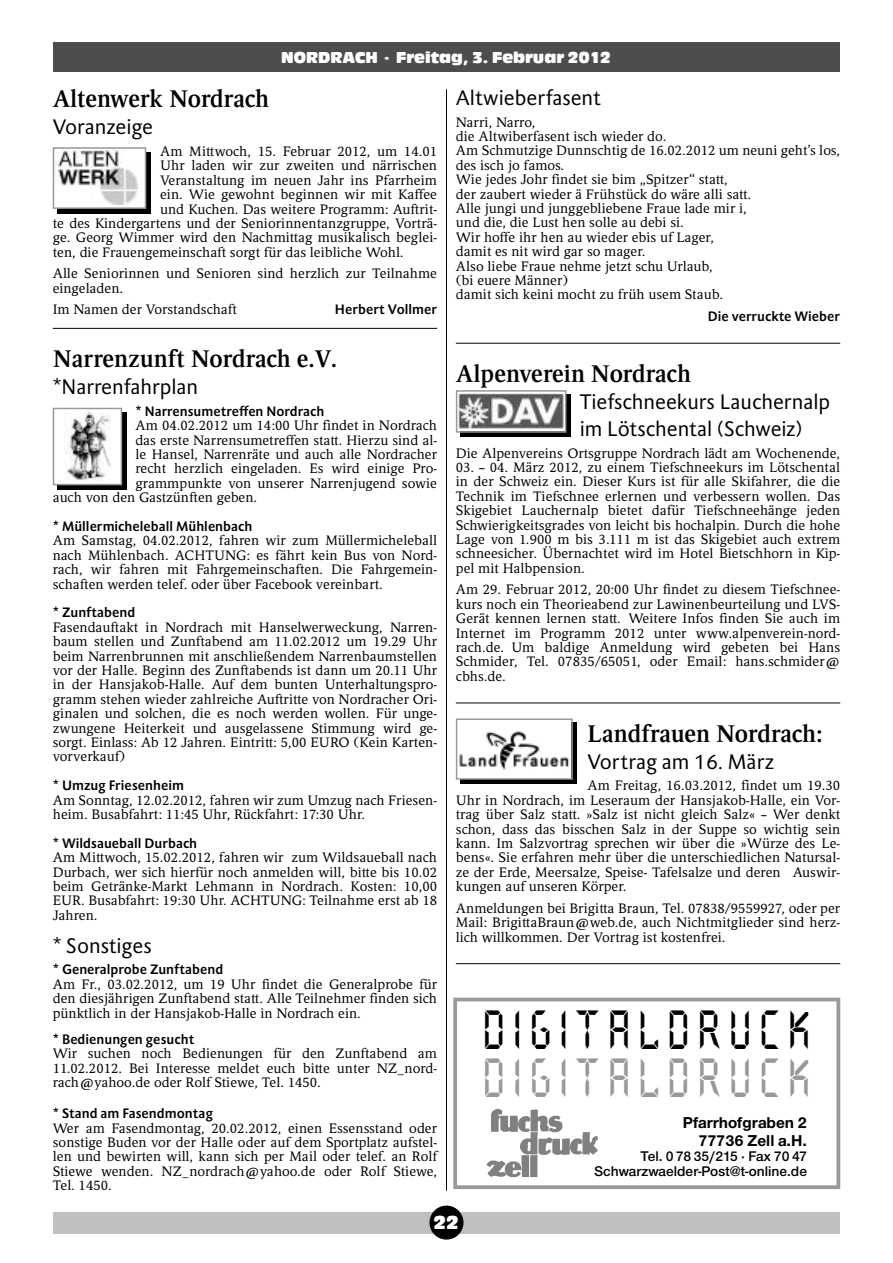
<style>
.page{position:relative;width:893px;height:1263px;background:#fff}
.page>*{position:absolute;margin:0;border:0;box-sizing:border-box;transform-origin:0 0}
.t1{font:57.75px "Quartz Bold D";letter-spacing:.175em;color:#999;scale:.8 1}
.t2{font:57.75px "Quartz Bold D";letter-spacing:.175em;color:#000;scale:.8 1}
.t3{font:700 24px "Schwabo Serif Hl";letter-spacing:-.01em;color:#000}
.t4{font:21px/27px "Schwabo Sans";color:#000}
.t5{font:19.5px "Antique Olive T Compact Ro 1";color:#fff}
.t6{font:16.5px "Antique Olive T Compact Ro 1";color:#fff}
.t7{font:700 16.35px/18.1px "Nimbus Sans Novus T";color:#000;text-align:right}
.t8{font:600 14.55px/14.5px "Nimbus Sans Novus T";color:#000;text-align:right}
.t9{font:13.65px/14.4px "Schwabo Serif";color:#000;text-align:justify}
.t10{font:700 13.65px "Schwabo Sans";color:#000}
</style>
<div class="page">
<div style="left:53px;top:1212px;width:786px;height:21px;background:#bfbfbf"></div>
<div style="left:429px;top:1205px;width:34px;height:34px;background:#000;border-radius:50%"></div>
<div style="left:53px;top:43px;width:786px;height:29px;background:#4d4d4d"></div>
<hr style="left:456px;top:343px;width:384px;height:1px;background:#000">
<hr style="left:456px;top:702px;width:384px;height:1px;background:#000">
<hr style="left:456px;top:963px;width:384px;height:1px;background:#000">
<hr style="left:446px;top:89px;width:1px;height:1102px;background:#000">
<hr style="left:53px;top:328px;width:384px;height:1px;background:#000">
<div style="left:58px;top:152px;width:93px;height:62px;background:#000"></div>
<div style="left:54px;top:149px;width:91px;height:58px;background:#fff"></div>
<img style="left:56px;top:150px;width:82px;height:56px">
<div style="left:53px;top:147px;width:93px;height:62px;border:2px solid #999"></div>
<div style="left:57px;top:412px;width:69px;height:78px;background:linear-gradient(to right,#000,#000)"></div>
<div style="left:54px;top:409px;width:67px;height:75px;background:#fff"></div>
<img style="left:64px;top:412px;width:47px;height:69px">
<div style="left:53px;top:408px;width:69px;height:77px;border:2px solid #999"></div>
<div style="left:460px;top:394px;width:111px;height:43px;background:#000"></div>
<svg style="left:459px;top:393px;width:104px;height:37px"></svg>
<img style="left:459px;top:394px;width:104px;height:34px">
<div style="left:456px;top:390px;width:110px;height:43px;border:2px solid #999"></div>
<div style="left:460px;top:723px;width:117px;height:61px;background:#000"></div>
<div style="left:457px;top:720px;width:114px;height:58px;background:#fff"></div>
<img style="left:459px;top:731px;width:110px;height:39px">
<div style="left:456px;top:718px;width:117px;height:62px;border:2px solid #999"></div>
<div style="left:453px;top:998px;width:387px;height:191px;border:4px solid #999"></div>
<img style="left:486px;top:1108px;width:112px;height:70px">
<p class="t6" style="left:281px;top:47px;width:331px">NORDRACH · Freitag, 3. Februar 2012</p>
<h3 class="t4" style="left:456px;top:87px;width:147px">Altwieberfasent</h3>
<p class="t9" style="left:456px;top:116px;width:386px;text-align:left">Narri, Narro,<br>die Altwiberfasent isch wieder do.<br>Am Schmutzige Dunnschtig de 16.02.2012 um neuni geht’s los, des isch jo famos.<br>Wie jedes Johr findet sie bim „Spitzer“ statt,<br>der zaubert wieder ä Frühstück do wäre alli satt.<br>Alle jungi und junggebliebene Fraue lade mir i,<br>und die, die Lust hen solle au debi si.<br>Wir hoffe ihr hen au wieder ebis uf Lager,<br>damit es nit wird gar so mager.<br>Also liebe Fraue nehme jetzt schu Urlaub,<br>(bi euere Männer)<br>damit sich keini mocht zu früh usem Staub.</p>
<p class="t10" style="left:708px;top:311px;width:134px">Die verruckte Wieber</p>
<h2 class="t3" style="left:53px;top:89px;width:218px">Altenwerk Nordrach</h2>
<h3 class="t4" style="left:53px;top:116px;width:102px">Voranzeige</h3>
<p class="t9" style="left:160px;top:145px;width:279px">Am Mittwoch, 15. Februar 2012, um 14.01</p>
<p class="t9" style="left:160px;top:160px;width:279px">Uhr laden wir zur zweiten und närrischen</p>
<p class="t9" style="left:160px;top:174px;width:279px">Veranstaltung im neuen Jahr ins Pfarrheim</p>
<p class="t9" style="left:160px;top:189px;width:279px">ein. Wie gewohnt beginnen wir mit Kaffee</p>
<p class="t9" style="left:160px;top:203px;width:279px">und Kuchen. Das weitere Programm: Auftrit-</p>
<p class="t9" style="left:53px;top:217px;width:386px">te des Kindergartens und der Seniorinnentanzgruppe, Vorträ-</p>
<p class="t9" style="left:53px;top:232px;width:386px">ge. Georg Wimmer wird den Nachmittag musikalisch beglei-</p>
<p class="t9" style="left:53px;top:246px;width:352px">ten, die Frauengemeinschaft sorgt für das leibliche Wohl.</p>
<p class="t9" style="left:53px;top:268px;width:386px">Alle Seniorinnen und Senioren sind herzlich zur Teilnahme eingeladen.</p>
<p class="t9" style="left:53px;top:304px;width:186px">Im Namen der Vorstandschaft</p>
<p class="t10" style="left:335px;top:304px;width:104px">Herbert Vollmer</p>
<h2 class="t3" style="left:53px;top:349px;width:286px">Narrenzunft Nordrach e.V.</h2>
<h3 class="t4" style="left:53px;top:376px;width:147px">*Narrenfahrplan</h3>
<p class="t10" style="left:135px;top:406px;width:190px">* Narrensumetreffen Nordrach</p>
<p class="t9" style="left:135px;top:420px;width:303px">Am 04.02.2012 um 14:00 Uhr findet in Nordrach</p>
<p class="t9" style="left:135px;top:434px;width:303px">das erste Narrensumetreffen statt. Hierzu sind al-</p>
<p class="t9" style="left:135px;top:448px;width:303px">le Hansel, Narrenräte und auch alle Nordracher</p>
<p class="t9" style="left:135px;top:463px;width:303px">recht herzlich eingeladen. Es wird einige Pro-</p>
<p class="t9" style="left:135px;top:477px;width:303px">grammpunkte von unserer Narrenjugend sowie</p>
<p class="t9" style="left:53px;top:492px;width:206px">auch von den Gastzünften geben.</p>
<p class="t10" style="left:53px;top:521px;width:201px">* Müllermicheleball Mühlenbach</p>
<p class="t9" style="left:53px;top:535px;width:386px">Am Samstag, 04.02.2012, fahren wir zum Müllermicheleball nach Mühlenbach. ACHTUNG: es fährt kein Bus von Nord&shy;rach, wir fahren mit Fahrgemeinschaften. Die Fahrgemein&shy;schaften werden telef. oder über Facebook vereinbart.</p>
<p class="t10" style="left:53px;top:607px;width:84px">* Zunftabend</p>
<p class="t9" style="left:53px;top:621px;width:386px">Fasendauftakt in Nordrach mit Hanselwerweckung, Narren&shy;baum stellen und Zunftabend am 11.02.2012 um 19.29 Uhr beim Narrenbrunnen mit anschließendem Narrenbaumstellen vor der Halle. Beginn des Zunftabends ist dann um 20.11 Uhr in der Hansjakob-Halle. Auf dem bunten Unterhaltungspro&shy;gramm stehen wieder zahlreiche Auftritte von Nordracher Ori&shy;ginalen und solchen, die es noch werden wollen. Für unge&shy;zwungene Heiterkeit und ausgelassene Stimmung wird ge&shy;sorgt. Einlass: Ab 12 Jahren. Eintritt: 5,00 EURO (Kein Karten&shy;vorverkauf)</p>
<p class="t10" style="left:53px;top:780px;width:133px">* Umzug Friesenheim</p>
<p class="t9" style="left:53px;top:794px;width:386px">Am Sonntag, 12.02.2012, fahren wir zum Umzug nach Friesen&shy;heim. Busabfahrt: 11:45 Uhr, Rückfahrt: 17:30 Uhr.</p>
<p class="t10" style="left:53px;top:838px;width:146px">* Wildsaueball Durbach</p>
<p class="t9" style="left:53px;top:852px;width:386px">Am Mittwoch, 15.02.2012, fahren wir zum Wildsaueball nach Durbach, wer sich hierfür noch anmelden will, bitte bis 10.02 beim Getränke-Markt Lehmann in Nordrach. Kosten: 10,00<br>EUR. Busabfahrt: 19:30 Uhr. ACHTUNG: Teilnahme erst ab 18<br>Jahren.</p>
<h3 class="t4" style="left:53px;top:934px;width:101px">* Sonstiges</h3>
<p class="t10" style="left:53px;top:964px;width:172px">* Generalprobe Zunftabend</p>
<p class="t9" style="left:53px;top:978px;width:386px">Am Fr., 03.02.2012, um 19 Uhr findet die Generalprobe für den diesjährigen Zunftabend statt. Alle Teilnehmer finden sich pünktlich in der Hansjakob-Halle in Nordrach ein.</p>
<p class="t10" style="left:53px;top:1034px;width:143px">* Bedienungen gesucht</p>
<p class="t9" style="left:53px;top:1048px;width:386px">Wir suchen noch Bedienungen für den Zunftabend am 11.02.2012. Bei Interesse meldet euch bitte unter NZ_nord&shy;rach@yahoo.de oder Rolf Stiewe, Tel. 1450.</p>
<p class="t10" style="left:53px;top:1108px;width:162px">* Stand am Fasendmontag</p>
<p class="t9" style="left:53px;top:1122px;width:386px">Wer am Fasendmontag, 20.02.2012, einen Essensstand oder sonstige Buden vor der Halle oder auf dem Sportplatz aufstel&shy;len und bewirten will, kann sich per Mail oder telef. an Rolf Stiewe wenden. NZ_nordrach@yahoo.de oder Rolf Stiewe, Tel. 1450.</p>
<p class="t7" style="left:683px;top:1113px;width:126px">Pfarrhofgraben 2<br>77736 Zell a.H.</p>
<h2 class="t3" style="left:456px;top:364px;width:237px">Alpenverein Nordrach</h2>
<h3 class="t4" style="left:580px;top:390px;width:252px">Tiefschneekurs Lauchernalp im Lötschental (Schweiz)</h3>
<p class="t9" style="left:456px;top:447px;width:386px">Die Alpenvereins Ortsgruppe Nordrach lädt am Wochenende,</p>
<p class="t9" style="left:456px;top:461px;width:386px">03. – 04. März 2012, zu einem Tiefschneekurs im Lötschental in der Schweiz ein. Dieser Kurs ist für alle Skifahrer, die die Technik im Tiefschnee erlernen und verbessern wollen. Das Skigebiet Lauchernalp bietet dafür Tiefschneehänge jeden Schwierigkeitsgrades von leicht bis hochalpin. Durch die hohe Lage von 1.900 m bis 3.111 m ist das Skigebiet auch extrem schneesicher. Übernachtet wird im Hotel Bietschhorn in Kip&shy;pel mit Halbpension.</p>
<p class="t9" style="left:456px;top:584px;width:386px">Am 29. Februar 2012, 20:00 Uhr findet zu diesem Tiefschnee&shy;kurs noch ein Theorieabend zur Lawinenbeurteilung und LVS-Gerät kennen lernen statt. Weitere Infos finden Sie auch im Internet im Programm 2012 unter www.alpenverein-nord&shy;rach.de. Um baldige Anmeldung wird gebeten bei Hans Schmider, Tel. 07835/65051, oder Email: hans.schmider@ cbhs.de.</p>
<h2 class="t3" style="left:587px;top:724px;width:237px">Landfrauen Nordrach:</h2>
<h3 class="t4" style="left:587px;top:750px;width:188px">Vortrag am 16. März</h3>
<p class="t9" style="left:456px;top:780px;width:386px;text-indent:132px">Am Freitag, 16.03.2012, findet um 19.30<br>Uhr in Nordrach, im Leseraum der Hansjakob-Halle, ein Vor&shy;trag über Salz statt. »Salz ist nicht gleich Salz« – Wer denkt schon, dass das bisschen Salz in der Suppe so wichtig sein kann. Im Salzvortrag sprechen wir über die »Würze des Le&shy;bens«. Sie erfahren mehr über die unterschiedlichen Natursal&shy;ze der Erde, Meersalze, Speise- Tafelsalze und deren Auswir&shy;kungen auf unseren Körper.</p>
<p class="t9" style="left:456px;top:902px;width:386px">Anmeldungen bei Brigitta Braun, Tel. 07838/9559927, oder per Mail: BrigittaBraun@web.de, auch Nichtmitglieder sind herz&shy;lich willkommen. Der Vortrag ist kostenfrei.</p>
<h1 class="t2" style="left:483px;top:997px;width:411px">DIGITALDRUCK</h1>
<h1 class="t1" style="left:483px;top:1045px;width:411px">DIGITALDRUCK</h1>
<p class="t8" style="left:594px;top:1149px;width:214px">Tel. 0 78 35/215 · Fax 70 47<br>Schwarzwaelder-Post@t-online.de</p>
<h3 class="t5" style="left:433px;top:1210px;width:27px">22</h3>
</div>
